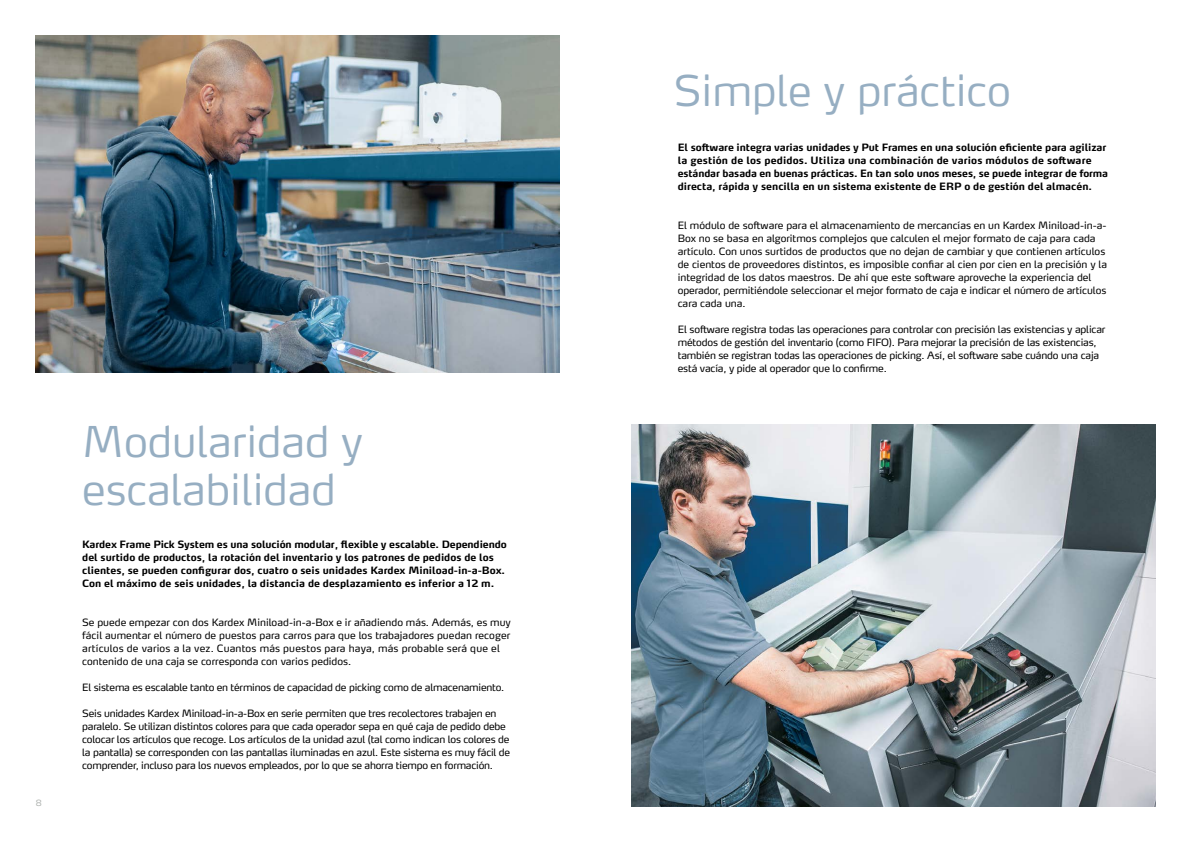
<style>
.page{position:relative;width:1191px;height:842px;background:#fff}
.page>*{position:absolute;margin:0;border:0;box-sizing:border-box;transform-origin:0 0}
.t1{font:300 42px/48px "Max Pro";color:#96aec2}
.t2{font:10px/13px "Max Pro";letter-spacing:-.01em;color:#000}
.t3{font:700 10px/13px "Max Pro";color:#000}
.t4{font:300 8.5px "Max Pro";color:#a8aca9}
</style>
<div class="page">
<img style="left:36px;top:36px;width:524px;height:336px">
<img style="left:631px;top:424px;width:524px;height:382px">
<p class="t4" style="left:36px;top:796px;width:7px">8</p>
<h1 class="t1" style="left:82px;top:413px;width:282px">Modularidad y escalabilidad</h1>
<p class="t3" style="left:82px;top:536px;width:426px">Kardex Frame Pick System es una solución modular, flexible y escalable. Dependiendo del surtido de productos, la rotación del inventario y los patrones de pedidos de los clientes, se pueden configurar dos, cuatro o seis unidades Kardex Miniload-in-a-Box.<br>Con el máximo de seis unidades, la distancia de desplazamiento es inferior a 12 m.</p>
<p class="t2" style="left:82px;top:615px;width:430px">Se puede empezar con dos Kardex Miniload-in-a-Box e ir añadiendo más. Además, es muy fácil aumentar el número de puestos para carros para que los trabajadores puedan recoger artículos de varios a la vez. Cuantos más puestos para haya, más probable será que el contenido de una caja se corresponda con varios pedidos.</p>
<p class="t2" style="left:82px;top:680px;width:423px">El sistema es escalable tanto en términos de capacidad de picking como de almacenamiento.</p>
<p class="t2" style="left:82px;top:706px;width:429px">Seis unidades Kardex Miniload-in-a-Box en serie permiten que tres recolectores trabajen en paralelo. Se utilizan distintos colores para que cada operador sepa en qué caja de pedido debe colocar los artículos que recoge. Los artículos de la unidad azul (tal como indican los colores de la pantalla) se corresponden con las pantallas iluminadas en azul. Este sistema es muy fácil de comprender, incluso para los nuevos empleados, por lo que se ahorra tiempo en formación.</p>
<h1 class="t1" style="left:673px;top:62px;width:339px">Simple y práctico</h1>
<p class="t3" style="left:677px;top:140px;width:432px">El software integra varias unidades y Put Frames en una solución eficiente para agilizar la gestión de los pedidos. Utiliza una combinación de varios módulos de software estándar basada en buenas prácticas. En tan solo unos meses, se puede integrar de forma directa, rápida y sencilla en un sistema existente de ERP o de gestión del almacén.</p>
<p class="t2" style="left:677px;top:218px;width:431px">El módulo de software para el almacenamiento de mercancías en un Kardex Miniload-in-a-Box no se basa en algoritmos complejos que calculen el mejor formato de caja para cada artículo. Con unos surtidos de productos que no dejan de cambiar y que contienen artículos de cientos de proveedores distintos, es imposible confiar al cien por cien en la precisión y la integridad de los datos maestros. De ahí que este software aproveche la experiencia del operador, permitiéndole seleccionar el mejor formato de caja e indicar el número de artículos cara cada una.</p>
<p class="t2" style="left:677px;top:322px;width:429px">El software registra todas las operaciones para controlar con precisión las existencias y aplicar métodos de gestión del inventario (como FIFO). Para mejorar la precisión de las existencias, también se registran todas las operaciones de picking. Así, el software sabe cuándo una caja está vacía, y pide al operador que lo confirme.</p>
</div>
